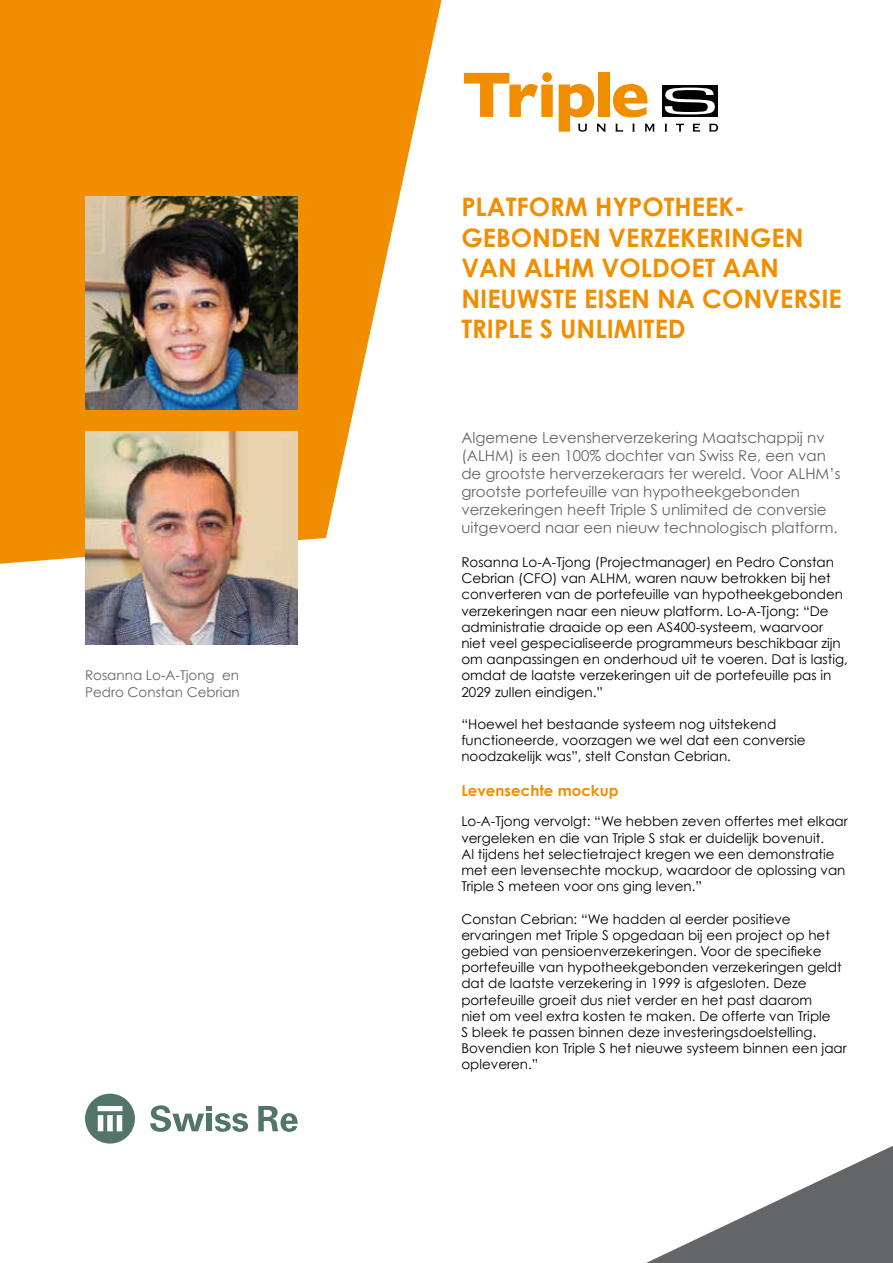
<style>
.page{position:relative;width:893px;height:1263px;background:#fff}
.page>*{position:absolute;margin:0;border:0;box-sizing:border-box;transform-origin:0 0}
.t1{font:700 25.5px/30.6px "Century Gothic";color:#f18e00}
.t2{font:15px/18px "Century Gothic";color:#646567}
.t3{font:700 15px "Century Gothic";color:#f18e00}
.t4{font:13.5px/16.2px "Century Gothic";color:#000}
.t5{font:13.5px/16.2px "Century Gothic";color:#646567}
</style>
<div class="page">
<div style="left:662px;top:85px;width:56px;height:32px;background:#000"></div>
<svg style="left:665px;top:88px;width:50px;height:26px"></svg>
<svg style="left:464px;top:72px;width:89px;height:45px"></svg>
<div style="left:598px;top:73px;width:12px;height:44px;background:#f18e00"></div>
<svg style="left:613px;top:84px;width:34px;height:33px"></svg>
<svg style="left:559px;top:84px;width:47px;height:48px"></svg>
<svg style="left:615px;top:124px;width:8px;height:8px"></svg>
<svg style="left:632px;top:124px;width:3px;height:8px"></svg>
<svg style="left:645px;top:124px;width:9px;height:8px"></svg>
<svg style="left:664px;top:124px;width:3px;height:8px"></svg>
<svg style="left:676px;top:123px;width:8px;height:9px"></svg>
<svg style="left:693px;top:123px;width:7px;height:9px"></svg>
<svg style="left:709px;top:124px;width:9px;height:8px"></svg>
<svg style="left:646px;top:1146px;width:247px;height:117px"></svg>
<svg style="left:0;top:0;width:441px;height:564px;fill:#f18e00"></svg>
<svg style="left:85px;top:1094px;width:50px;height:49px"></svg>
<svg style="left:150px;top:1105px;width:98px;height:27px"></svg>
<svg style="left:258px;top:1106px;width:40px;height:26px"></svg>
<img style="left:85px;top:197px;width:213px;height:212px">
<img style="left:85px;top:432px;width:213px;height:212px">
<p class="t5" style="left:85px;top:667px;width:156px">Rosanna Lo-A-Tjong en<br>Pedro Constan Cebrian</p>
<h1 class="t1" style="left:461px;top:191px;width:344px">PLATFORM HYPOTHEEK-<br>GEBONDEN VERZEKERINGEN<br>VAN ALHM</h1>
<h1 class="t1" style="left:461px;top:252px;width:382px;text-indent:140px">VOLDOET AAN<br>NIEUWSTE EISEN NA CONVERSIE<br>TRIPLE S UNLIMITED</h1>
<p class="t2" style="left:461px;top:428px;width:381px">Algemene Levensherverzekering Maatschappij nv (ALHM) is een 100% dochter van Swiss Re, een van de grootste herverzekeraars ter wereld. Voor ALHM’s grootste portefeuille van hypotheekgebonden verzekeringen heeft Triple S unlimited de conversie uitgevoerd naar een nieuw technologisch platform.</p>
<p class="t4" style="left:461px;top:554px;width:388px">Rosanna Lo-A-Tjong (Projectmanager) en Pedro Constan Cebrian (CFO) van ALHM, waren nauw betrokken bij het converteren van de portefeuille van hypotheekgebonden verzekeringen naar een nieuw platform. Lo-A-Tjong: “De administratie draaide op een AS400-systeem, waarvoor niet veel gespecialiseerde programmeurs beschikbaar zijn om aanpassingen en onderhoud uit te voeren. Dat is lastig, omdat de laatste verzekeringen uit de portefeuille pas in 2029 zullen eindigen.”</p>
<p class="t4" style="left:461px;top:716px;width:346px">“Hoewel het bestaande systeem nog uitstekend functioneerde, voorzagen we wel dat een conversie noodzakelijk was”, stelt Constan Cebrian.</p>
<p class="t3" style="left:461px;top:781px;width:159px">LEVENSECHTE MOCKUP</p>
<p class="t4" style="left:461px;top:813px;width:388px">Lo-A-Tjong vervolgt: “We hebben zeven offertes met elkaar vergeleken en die van Triple S stak er duidelijk bovenuit.<br>Al tijdens het selectietraject kregen we een demonstratie met een levensechte mockup, waardoor de oplossing van Triple S meteen voor ons ging leven.”</p>
<p class="t4" style="left:461px;top:910px;width:387px">Constan Cebrian: “We hadden al eerder positieve ervaringen met Triple S opgedaan bij een project op het gebied van pensioenverzekeringen. Voor de specifieke portefeuille van hypotheekgebonden verzekeringen geldt dat de laatste verzekering in 1999 is afgesloten. Deze portefeuille groeit dus niet verder en het past daarom<br>niet om veel extra kosten te maken. De offerte van Triple<br>S bleek te passen binnen deze investeringsdoelstelling.<br>Bovendien kon Triple S het nieuwe systeem binnen een jaar opleveren.”</p>
</div>
